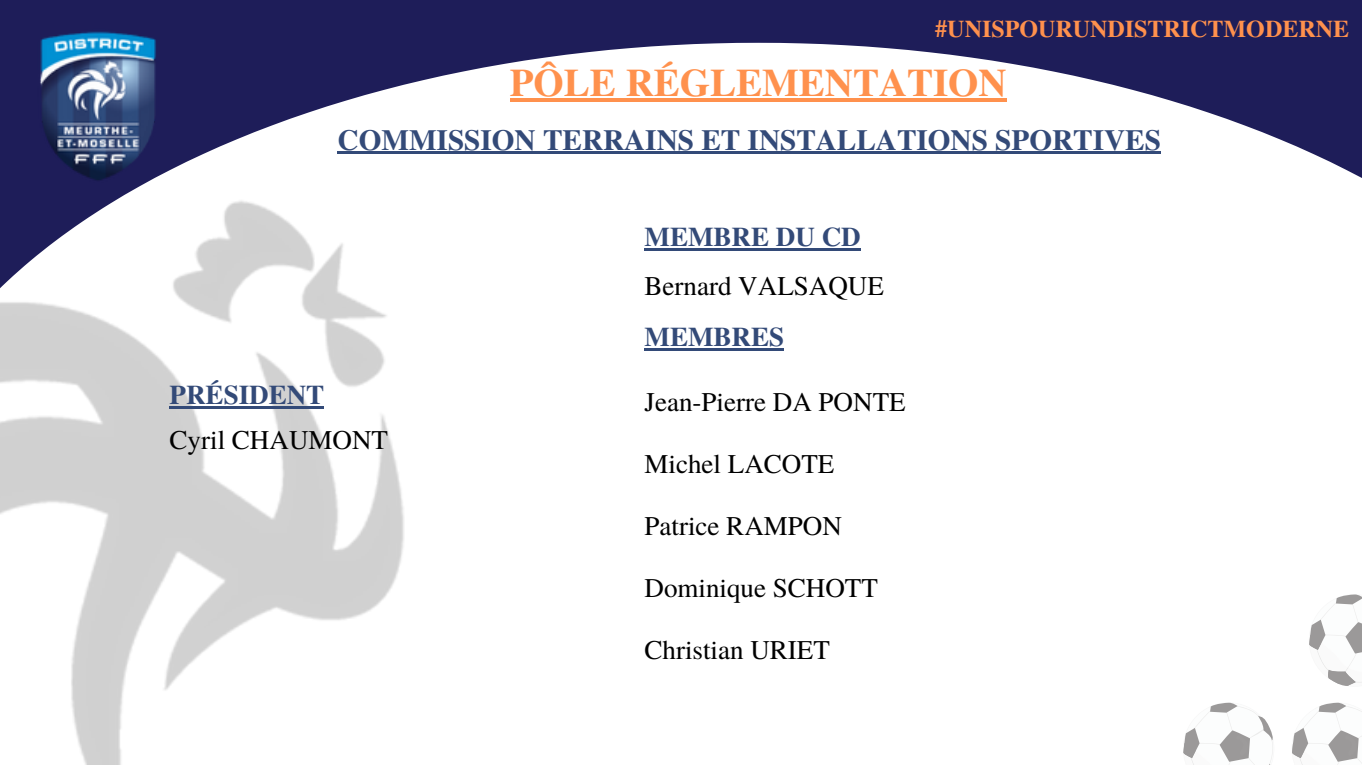
<style>
.page{position:relative;width:1362px;height:765px;background:#fff}
.page>*{position:absolute;margin:0;border:0;box-sizing:border-box;transform-origin:0 0}
.t1{font:700 39px "Te X Gyre Termes";color:#ff914d}
.t2{font:700 29.1px "Te X Gyre Termes";color:#334a78}
.t3{font:27px "Te X Gyre Termes";color:#000}
.t4{font:700 27px "Te X Gyre Termes";color:#334a78}
.t5{font:700 24px "Te X Gyre Termes";color:#ff914d}
</style>
<div class="page">
<div style="left:0;top:0;width:1361px;height:765px;background:#1e1d59"></div>
<svg style="left:352px;top:43px;width:813px;height:56px;fill:#fff"></svg>
<div style="left:264px;top:99px;width:1097px;height:666px;background:#fff"></div>
<img style="left:40px;top:31px;width:224px;height:108px">
<img style="left:0;top:139px;width:534px;height:626px">
<svg style="left:1182px;top:702px;width:92px;height:63px;background:#e6e6e6"></svg>
<svg style="left:1308px;top:594px;width:53px;height:92px;background:#e5e5e5"></svg>
<svg style="left:1291px;top:702px;width:70px;height:63px;background:#e2e2e2"></svg>
<hr style="left:510px;top:98px;width:496px;height:4px;background:#ff914d">
<hr style="left:337px;top:152px;width:823px;height:2px;background:#334a78">
<hr style="left:170px;top:406px;width:154px;height:2px;background:#334a78">
<hr style="left:644px;top:349px;width:140px;height:2px;background:#334a78">
<hr style="left:644px;top:248px;width:216px;height:2px;background:#334a78">
<p class="t5" style="left:935px;top:10px;width:415px">#UNISPOURUNDISTRICTMODERNE</p>
<p class="t1" style="left:510px;top:52px;width:498px">PÔLE RÉGLEMENTATION</p>
<p class="t2" style="left:337px;top:117px;width:824px">COMMISSION TERRAINS ET INSTALLATIONS SPORTIVES</p>
<p class="t4" style="left:644px;top:215px;width:218px">MEMBRE DU CD</p>
<p class="t4" style="left:170px;top:374px;width:156px">PRÉSIDENT</p>
<p class="t3" style="left:170px;top:420px;width:220px">Cyril CHAUMONT</p>
<p class="t3" style="left:644px;top:267px;width:241px">Bernard VALSAQUE</p>
<p class="t4" style="left:644px;top:316px;width:141px">MEMBRES</p>
<p class="t3" style="left:644px;top:382px;width:263px">Jean-Pierre DA PONTE</p>
<p class="t3" style="left:644px;top:444px;width:191px">Michel LACOTE</p>
<p class="t3" style="left:644px;top:507px;width:199px">Patrice RAMPON</p>
<p class="t3" style="left:644px;top:569px;width:235px">Dominique SCHOTT</p>
<p class="t3" style="left:644px;top:631px;width:187px">Christian URIET</p>
</div>
